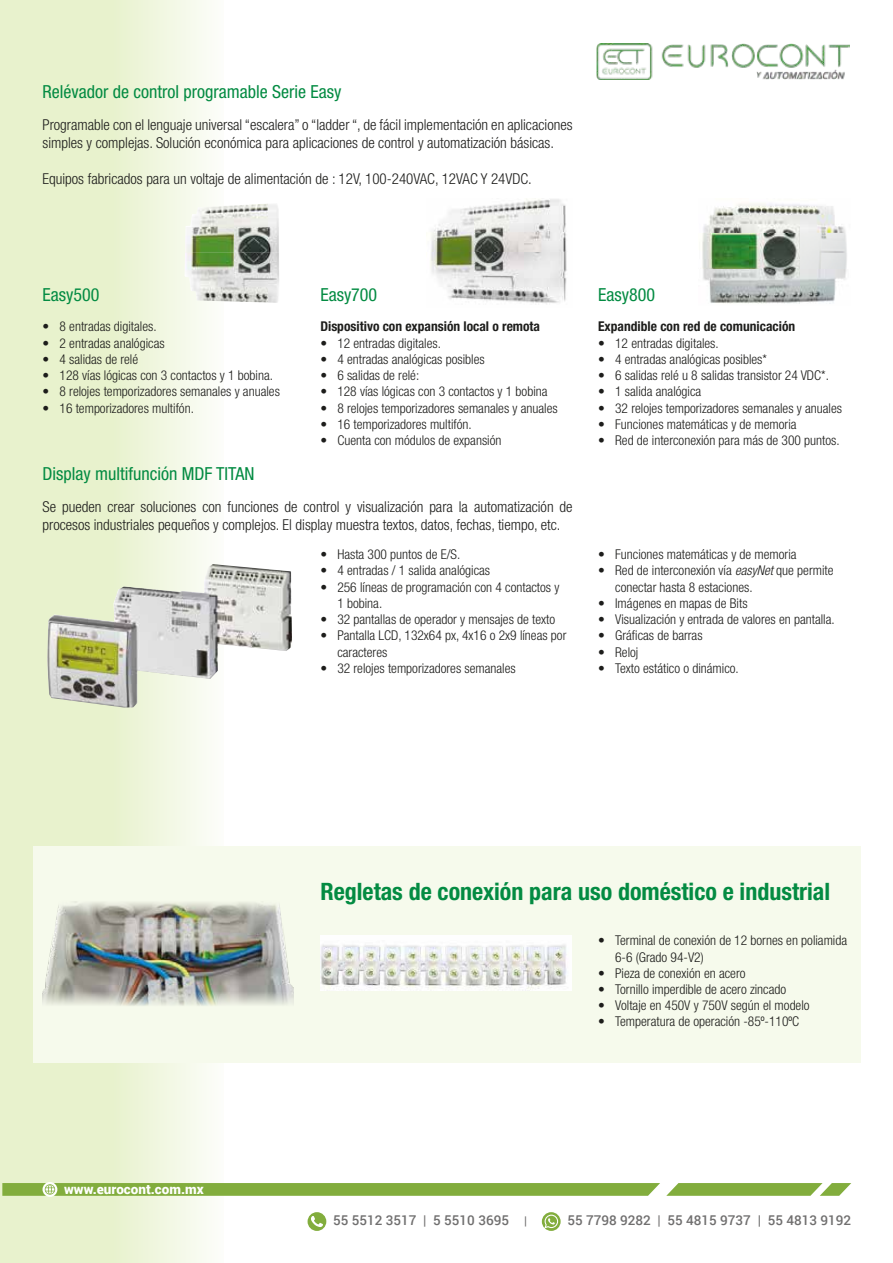
<style>
.page{position:relative;width:893px;height:1263px;background:#fff}
.page>*{position:absolute;margin:0;border:0;box-sizing:border-box;transform-origin:0 0}
.t1{font:700 condensed 24px "Helvetica Neue LT Std";color:#038b42}
.t2{font:condensed 18px "Helvetica Neue LT Std";color:#038b42}
.t3{font:300 condensed 15px/18px "Helvetica Neue LT Std";color:#1d1d1b}
.t4{font:300 condensed 13.5px/16.2px "Helvetica Neue LT Std";color:#1d1d1b}
.t5{font:700 condensed 13.5px "Helvetica Neue LT Std";color:#1d1d1b}
.t6{font:500 13.5px "Roboto";color:#706f6f}
.t7{font:900 13.5px "Roboto";color:#fff}
.s1{font-style:italic}
.s2{font-weight:400}
.s3{font-weight:400;font-size:12px}
</style>
<div class="page">
<div style="left:0;top:0;width:224px;height:1263px;background:linear-gradient(to right,#e3efc2,#f7faef)"></div>
<img style="left:596px;top:44px;width:253px;height:35px">
<svg style="left:666px;top:1183px;width:185px;height:13px;background:#92b756"></svg>
<svg style="left:2px;top:1182px;width:658px;height:15px;background:#96ba5b"></svg>
<svg style="left:308px;top:1212px;width:18px;height:19px"></svg>
<svg style="left:542px;top:1212px;width:19px;height:19px"></svg>
<div style="left:33px;top:846px;width:827px;height:216px;background:#f6faec"></div>
<img style="left:43px;top:901px;width:251px;height:105px">
<img style="left:47px;top:564px;width:245px;height:144px">
<img style="left:185px;top:205px;width:49px;height:97px">
<img style="left:234px;top:204px;width:45px;height:99px">
<img style="left:430px;top:199px;width:137px;height:105px">
<img style="left:702px;top:203px;width:145px;height:101px">
<img style="left:320px;top:936px;width:251px;height:54px">
<h2 class="t2" style="left:43px;top:81px;width:300px">Relévador de control programable Serie Easy</h2>
<p class="t3" style="left:43px;top:116px;width:532px">Programable con el lenguaje universal “escalera” o “ladder “, de fácil implementación en aplicaciones simples y complejas. Solución económica para aplicaciones de control y automatización básicas.</p>
<p class="t3" style="left:43px;top:170px;width:491px">Equipos fabricados para un voltaje de alimentación de : 12V, 100-240VAC, 12VAC Y 24VDC.</p>
<h2 class="t2" style="left:43px;top:284px;width:58px">Easy500</h2>
<p class="t4" style="left:43px;top:318px;width:116px">• 8 entradas digitales.</p>
<p class="t4" style="left:43px;top:335px;width:124px">• 2 entradas analógicas</p>
<p class="t4" style="left:43px;top:351px;width:97px">• 4 salidas de relé</p>
<p class="t4" style="left:43px;top:367px;width:232px">• 128 vías lógicas con 3 contactos y 1 bobina.</p>
<p class="t4" style="left:43px;top:383px;width:239px">• 8 relojes temporizadores semanales y anuales</p>
<p class="t4" style="left:43px;top:399px;width:153px">• 16 temporizadores multifón.</p>
<h2 class="t2" style="left:320px;top:284px;width:58px">Easy700</h2>
<p class="t5" style="left:320px;top:318px;width:221px">Dispositivo con expansión local o remota</p>
<p class="t4" style="left:320px;top:335px;width:122px">• 12 entradas digitales.</p>
<p class="t4" style="left:320px;top:351px;width:166px">• 4 entradas analógicas posibles</p>
<p class="t4" style="left:320px;top:367px;width:100px">• 6 salidas de relé:</p>
<p class="t4" style="left:320px;top:383px;width:229px">• 128 vías lógicas con 3 contactos y 1 bobina</p>
<p class="t4" style="left:320px;top:399px;width:239px">• 8 relojes temporizadores semanales y anuales</p>
<p class="t4" style="left:320px;top:416px;width:153px">• 16 temporizadores multifón.</p>
<p class="t4" style="left:320px;top:432px;width:183px">• Cuenta con módulos de expansión</p>
<h2 class="t2" style="left:43px;top:463px;width:213px">Display multifunción MDF TITAN</h2>
<p class="t3" style="left:43px;top:498px;width:532px">Se pueden crear soluciones con funciones de control y visualización para la automatización de procesos industriales pequeños y complejos. El display muestra textos, datos, fechas, tiempo, etc.</p>
<p class="t4" style="left:320px;top:546px;width:141px">• Hasta 300 puntos de E/S.</p>
<p class="t4" style="left:320px;top:562px;width:171px">• 4 entradas / 1 salida analógicas</p>
<p class="t4" style="left:337px;top:579px;width:224px;text-indent:-17px">• 256 líneas de programación con 4 contactos y<br>1 bobina.</p>
<p class="t4" style="left:320px;top:611px;width:236px">• 32 pantallas de operador y mensajes de texto</p>
<p class="t4" style="left:337px;top:627px;width:231px;text-indent:-17px">• Pantalla LCD, 132x64 px, 4x16 o 2x9 líneas por caracteres</p>
<p class="t4" style="left:320px;top:660px;width:197px">• 32 relojes temporizadores semanales</p>
<h2 class="t2" style="left:598px;top:284px;width:58px">Easy800</h2>
<p class="t5" style="left:598px;top:318px;width:199px">Expandible con red de comunicación</p>
<p class="t4" style="left:598px;top:335px;width:122px">• 12 entradas digitales.</p>
<p class="t4" style="left:598px;top:351px;width:170px">• 4 entradas analógicas posibles*</p>
<p class="t4" style="left:598px;top:367px;width:232px">• 6 salidas relé u 8 salidas transistor 24 VDC*.</p>
<p class="t4" style="left:598px;top:383px;width:105px">• 1 salida analógica</p>
<p class="t4" style="left:598px;top:399px;width:245px">• 32 relojes temporizadores semanales y anuales</p>
<p class="t4" style="left:598px;top:416px;width:200px">• Funciones matemáticas y de memoria</p>
<p class="t4" style="left:598px;top:432px;width:243px">• Red de interconexión para más de 300 puntos.</p>
<p class="t4" style="left:598px;top:546px;width:200px">• Funciones matemáticas y de memoria</p>
<p class="t4" style="left:615px;top:562px;width:220px;text-indent:-17px">• Red de interconexión vía <span class="s1">easyNet</span> que permite conectar hasta 8 estaciones.</p>
<p class="t4" style="left:598px;top:595px;width:151px">• Imágenes en mapas de Bits</p>
<p class="t4" style="left:598px;top:611px;width:238px">• Visualización y entrada de valores en pantalla.</p>
<p class="t4" style="left:598px;top:627px;width:106px">• Gráficas de barras</p>
<p class="t4" style="left:598px;top:643px;width:42px">• Reloj</p>
<p class="t4" style="left:598px;top:660px;width:142px">• Texto estático o dinámico.</p>
<p class="t7" style="left:64px;top:1179px;width:141px">www.eurocont.com.mx</p>
<h1 class="t1" style="left:320px;top:877px;width:511px">Regletas de conexión para uso doméstico e industrial</h1>
<p class="t4" style="left:615px;top:932px;width:234px;text-indent:-17px">• Terminal de conexión de 12 bornes en poliamida<br>6-6 (Grado 94-V2)</p>
<p class="t4" style="left:598px;top:965px;width:149px">• Pieza de conexión en acero</p>
<p class="t4" style="left:598px;top:981px;width:190px">• Tornillo imperdible de acero zincado</p>
<p class="t4" style="left:598px;top:997px;width:213px">• Voltaje en 450V y 750V según el modelo</p>
<p class="t4" style="left:598px;top:1013px;width:203px">• Temperatura de operación -85º-110ºC</p>
<p class="t6" style="left:333px;top:1210px;width:195px">55 5512 3517 <span class="s2">|</span> 5 5510 3695 <span class="s3">|</span></p>
<p class="t6" style="left:567px;top:1210px;width:285px">55 7798 9282 <span class="s2">|</span> 55 4815 9737 | 55 4813 9192</p>
</div>
